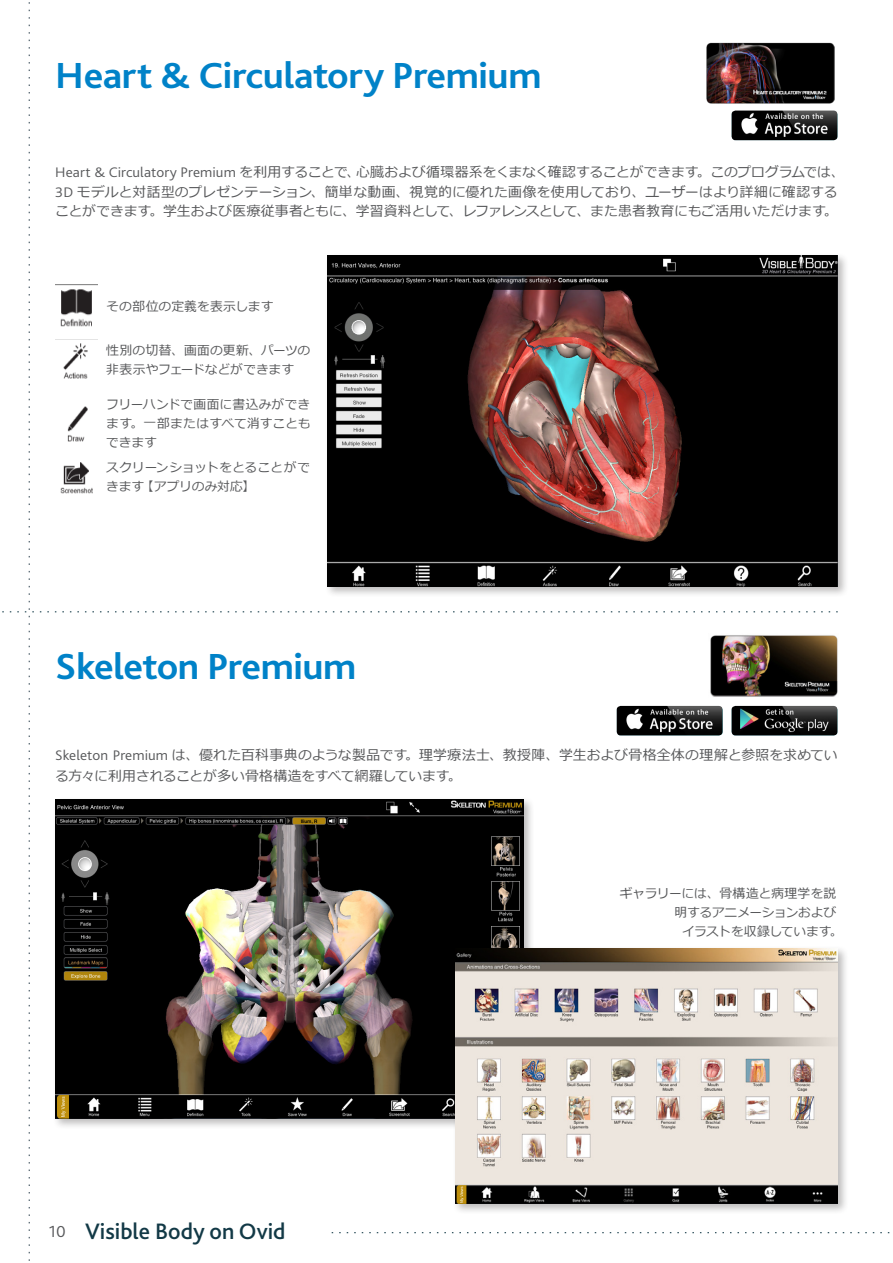
<style>
.page{position:relative;width:893px;height:1263px;background:#fff}
.page>*{position:absolute;margin:0;border:0;box-sizing:border-box;transform-origin:0 0}
.t1{font:700 37.95px "Bliss 2";letter-spacing:-.015em;color:#0082c8;scale:1.05 1}
.t2{font:500 23.4px "Bliss 2";color:#123946}
.t3{font:13.8px/19.2px "Meiryo";color:#57585a}
.t4{font:12.75px/19.2px "Meiryo";letter-spacing:.005em;color:#57585a}
.t5{font:12.75px/19.2px "Meiryo";letter-spacing:-.015em;color:#57585a;text-align:right}
.s1{font-family:"Bliss 2";font-weight:300;font-size:14.55px}
.s2{font-weight:300;font-size:16.8px;color:#57585a}
</style>
<div class="page">
<img style="left:706px;top:43px;width:129px;height:61px">
<img style="left:731px;top:111px;width:107px;height:29px">
<img style="left:710px;top:635px;width:128px;height:62px">
<div style="left:325px;top:253px;width:524px;height:345px;background:#231f20;opacity:.3"></div>
<img style="left:327px;top:255px;width:511px;height:332px">
<img style="left:56px;top:285px;width:41px;height:42px">
<img style="left:55px;top:339px;width:43px;height:40px">
<img style="left:67px;top:406px;width:21px;height:36px">
<img style="left:60px;top:462px;width:33px;height:31px">
<div style="left:53px;top:797px;width:481px;height:332px;background:#231f20;opacity:.3"></div>
<img style="left:55px;top:799px;width:468px;height:319px">
<div style="left:452px;top:946px;width:397px;height:269px;background:#231f20;opacity:.3"></div>
<img style="left:455px;top:948px;width:383px;height:255px">
<img style="left:731px;top:706px;width:107px;height:30px">
<img style="left:617px;top:706px;width:106px;height:30px">
<p class="t1" style="left:55px;top:52px;width:465px">Heart &amp; Circulatory Premium</p>
<p class="t3" style="left:55px;top:164px;width:791px"><span class="s1">Heart &amp; Circulatory Premium</span> を利用することで、心臓および循環器系をくまなく確認することができます。このプログラムでは、<br><span class="s1">3D</span> モデルと対話型のプレゼンテーション、簡単な動画、視覚的に優れた画像を使用しており、ユーザーはより詳細に確認することができます。学生および医療従事者ともに、学習資料として、レファレンスとして、また患者教育にもご活用いただけます。</p>
<p class="t4" style="left:106px;top:297px;width:169px">その部位の定義を表示します</p>
<p class="t4" style="left:106px;top:341px;width:206px">性別の切替、画面の更新、パーツの非表示やフェードなどができます</p>
<p class="t4" style="left:106px;top:395px;width:206px;text-align:justify">フリーハンドで画面に書込みができます。一部またはすべて消すこともできます</p>
<p class="t4" style="left:106px;top:458px;width:206px">スクリーンショットをとることができます【アプリのみ対応】</p>
<p class="t1" style="left:55px;top:643px;width:288px">Skeleton Premium</p>
<p class="t3" style="left:55px;top:745px;width:784px;line-height:21.3px"><span class="s1">Skeleton Premium</span> は、優れた百科事典のような製品です。理学療法士、教授陣、学生および骨格全体の理解と参照を求めている方々に利用されることが多い骨格構造をすべて網羅しています。</p>
<p class="t2" style="left:49px;top:1216px;width:238px"><span class="s2">10</span> Visible Body on Ovid</p>
<p class="t5" style="left:620px;top:884px;width:218px">ギャラリーには、骨構造と病理学を説明するアニメーションおよび</p>
<p class="t5" style="left:682px;top:922px;width:162px">イラストを収録しています。</p>
</div>
